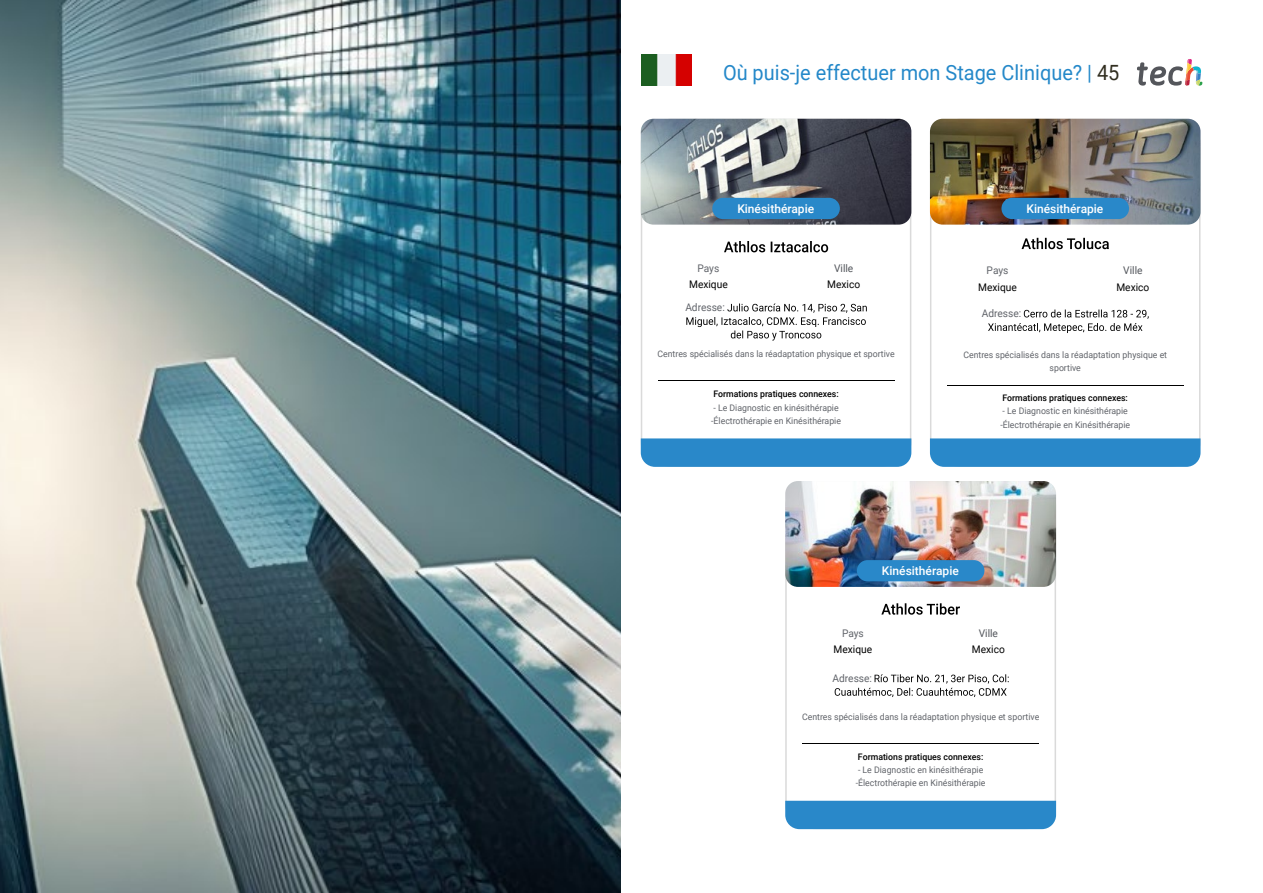
<style>
.page{position:relative;width:1263px;height:893px;background:#fff}
.page>*{position:absolute;margin:0;border:0;box-sizing:border-box;transform-origin:0 0}
.t1{font:21px "Roboto";color:#2488c9;scale:.95 1}
.t2{font:500 12px "Roboto";color:#fff}
.t3{font:10.5px "Roboto";color:#000}
.t4{font:10.5px "Roboto";color:#61646a}
.t5{font:10.5px "Roboto";color:#52555b}
.t6{font:9px/13.2px "Roboto";color:#61646a}
.t7{font:500 9px "Roboto";color:#000}
.s1{color:#312e20}
</style>
<div class="page">
<svg style="left:1137px;top:59px;width:65px;height:27px"></svg>
<img style="left:642px;top:55px;width:49px;height:30px">
<img style="left:0;top:0;width:621px;height:893px">
<svg style="left:640px;top:118px;width:272px;height:338px"></svg>
<img style="left:641px;top:119px;width:270px;height:106px">
<div style="left:712px;top:198px;width:128px;height:21px;background:#2988c9;border-radius:11px"></div>
<svg style="left:641px;top:438px;width:270px;height:29px"></svg>
<hr style="left:658px;top:381px;width:236px;height:1px;background:#000">
<svg style="left:724px;top:241px;width:104px;height:11px"></svg>
<svg style="left:686px;top:303px;width:181px;height:38px"></svg>
<svg style="left:929px;top:118px;width:272px;height:338px"></svg>
<img style="left:930px;top:119px;width:270px;height:106px">
<div style="left:1001px;top:198px;width:128px;height:21px;background:#2988c9;border-radius:11px"></div>
<svg style="left:930px;top:438px;width:270px;height:29px"></svg>
<hr style="left:947px;top:385px;width:236px;height:1px;background:#000">
<svg style="left:1021px;top:238px;width:88px;height:11px"></svg>
<svg style="left:988px;top:309px;width:161px;height:24px"></svg>
<svg style="left:785px;top:504px;width:272px;height:326px"></svg>
<div style="left:785px;top:801px;width:271px;height:28px;background:#2988c9"></div>
<hr style="left:802px;top:743px;width:237px;height:1px;background:#000">
<svg style="left:881px;top:603px;width:79px;height:12px"></svg>
<svg style="left:835px;top:674px;width:174px;height:23px"></svg>
<img style="left:785px;top:481px;width:271px;height:106px">
<div style="left:857px;top:560px;width:127px;height:21px;background:#2988c9;border-radius:11px"></div>
<h1 class="t1" style="left:723px;top:57px;width:419px">Où puis-je effectuer mon Stage Clinique? | <span class="s1">45</span></h1>
<h2 class="t2" style="left:737px;top:200px;width:78px">Kinésithérapie</h2>
<h2 class="t2" style="left:1026px;top:200px;width:78px">Kinésithérapie</h2>
<p class="t4" style="left:697px;top:261px;width:23px">Pays</p>
<p class="t3" style="left:689px;top:277px;width:40px">Mexique</p>
<p class="t5" style="left:834px;top:261px;width:21px">Ville</p>
<p class="t3" style="left:827px;top:277px;width:34px">Mexico</p>
<p class="t4" style="left:987px;top:263px;width:23px">Pays</p>
<p class="t3" style="left:978px;top:280px;width:40px">Mexique</p>
<p class="t5" style="left:1123px;top:263px;width:21px">Ville</p>
<p class="t3" style="left:1116px;top:280px;width:34px">Mexico</p>
<p class="t4" style="left:685px;top:300px;width:41px">Adresse:</p>
<p class="t6" style="left:657px;top:347px;width:239px">Centres spécialisés dans la réadaptation physique et sportive</p>
<p class="t7" style="left:713px;top:388px;width:127px">Formations pratiques connexes:</p>
<p class="t6" style="left:711px;top:400px;width:131px">- Le Diagnostic en kinésithérapie -Électrothérapie en Kinésithérapie</p>
<p class="t4" style="left:982px;top:306px;width:41px">Adresse:</p>
<p class="t6" style="left:963px;top:347px;width:205px;text-align:center">Centres spécialisés dans la réadaptation physique et sportive</p>
<p class="t7" style="left:1002px;top:392px;width:127px">Formations pratiques connexes:</p>
<p class="t6" style="left:1000px;top:404px;width:131px">- Le Diagnostic en kinésithérapie -Électrothérapie en Kinésithérapie</p>
<h2 class="t2" style="left:882px;top:563px;width:78px">Kinésithérapie</h2>
<h2 class="t2" style="left:893px;top:563px;width:56px">Générique</h2>
<p class="t4" style="left:842px;top:626px;width:23px">Pays</p>
<p class="t3" style="left:834px;top:642px;width:40px">Mexique</p>
<p class="t5" style="left:979px;top:626px;width:21px">Ville</p>
<p class="t3" style="left:972px;top:642px;width:34px">Mexico</p>
<p class="t4" style="left:832px;top:671px;width:41px">Adresse:</p>
<p class="t6" style="left:802px;top:709px;width:239px">Centres spécialisés dans la réadaptation physique et sportive</p>
<p class="t7" style="left:858px;top:750px;width:127px">Formations pratiques connexes:</p>
<p class="t6" style="left:856px;top:763px;width:131px">- Le Diagnostic en kinésithérapie -Électrothérapie en Kinésithérapie</p>
</div>
